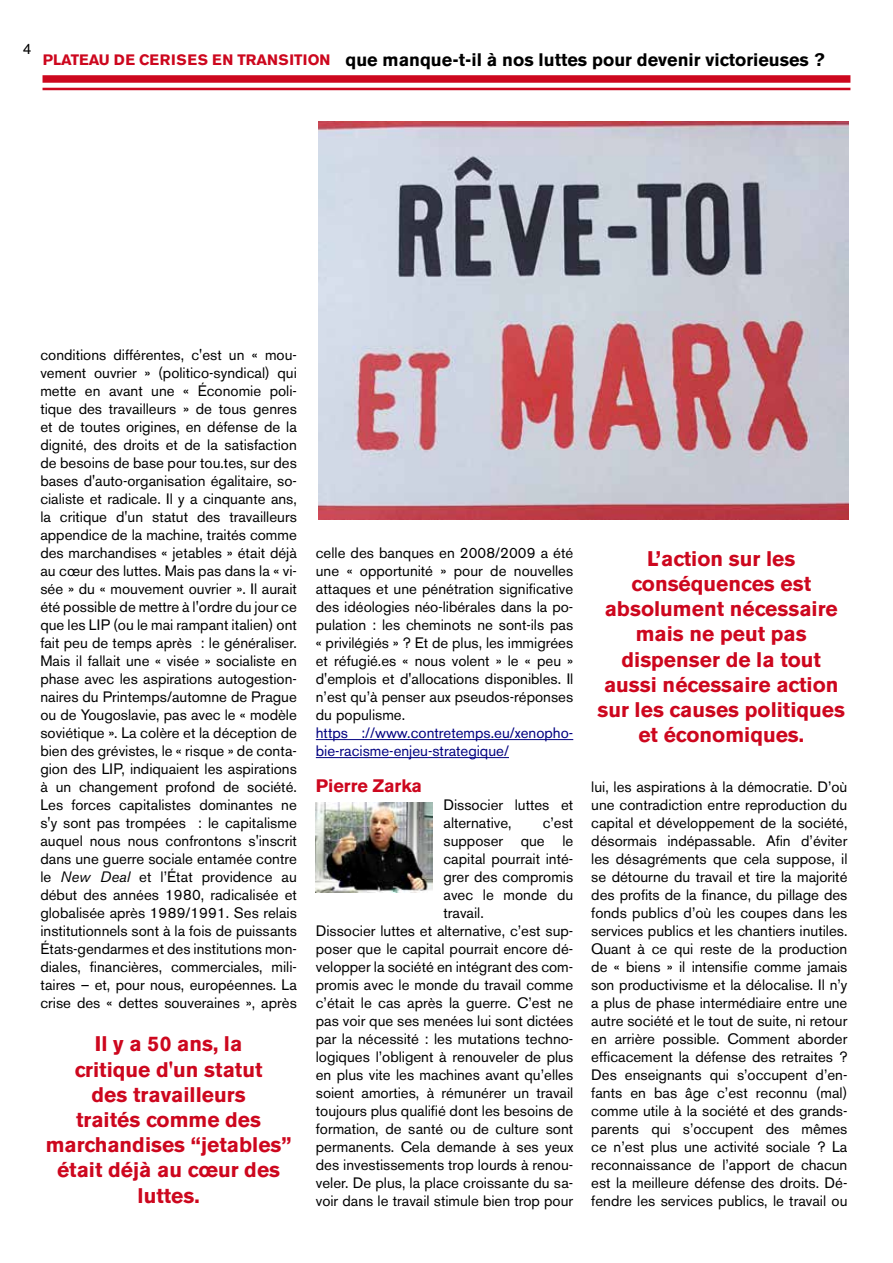
<style>
.page{position:relative;width:893px;height:1263px;background:#fff}
.page>*{position:absolute;margin:0;border:0;box-sizing:border-box;transform-origin:0 0}
.t1{font:700 21px/25.2px "Akzidenz Grotesk BE";color:#cd071e;text-align:center}
.t2{font:700 18px "Akzidenz Grotesk BE";color:#000}
.t3{font:700 18px "Akzidenz Grotesk BE";color:#cd071e}
.t4{font:15px/18px "Akzidenz Grotesk BE";color:#000;text-align:justify}
.t5{font:15px/18px "Akzidenz Grotesk BE";color:#000080}
.s1{font-size:15px;color:#cd071e}
.s2{font-style:italic}
</style>
<div class="page">
<div style="left:43px;top:75px;width:807px;height:8px;background:#cd071e"></div>
<hr style="left:43px;top:88px;width:807px;height:2px;background:#cd071e">
<hr style="left:316px;top:739px;width:257px;height:1px;background:#000080">
<hr style="left:316px;top:757px;width:193px;height:1px;background:#000080">
<img style="left:315px;top:802px;width:118px;height:90px">
<img style="left:318px;top:122px;width:531px;height:398px">
<p class="t4" style="left:23px;top:40px;width:10px">4</p>
<p class="t2" style="left:43px;top:49px;width:783px"><span class="s1">PLATEAU DE CERISES EN TRANSITION</span> que manque-t-il à nos luttes pour devenir victorieuses ?</p>
<p class="t4" style="left:40px;top:346px;width:258px">conditions différentes, c'est un « mou&shy;vement ouvrier » (politico-syndical) qui mette en avant une « Économie poli&shy;tique des travailleurs » de tous genres et de toutes origines, en défense de la dignité, des droits et de la satisfaction de besoins de base pour tou.tes, sur des bases d'auto-organisation égalitaire, so&shy;cialiste et radicale. Il y a cinquante ans, la critique d'un statut des travailleurs appendice de la machine, traités comme des marchandises « jetables » était déjà au cœur des luttes. Mais pas dans la « vi&shy;sée » du « mouvement ouvrier ». Il aurait été possible de mettre à l'ordre du jour ce que les LIP (ou le mai rampant italien) ont fait peu de temps après : le généraliser.<br>Mais il fallait une « visée » socialiste en phase avec les aspirations autogestion&shy;naires du Printemps/automne de Prague ou de Yougoslavie, pas avec le « modèle soviétique ». La colère et la déception de bien des grévistes, le « risque » de conta&shy;gion des LIP, indiquaient les aspirations à un changement profond de société.<br>Les forces capitalistes dominantes ne s'y sont pas trompées : le capitalisme auquel nous nous confrontons s'inscrit dans une guerre sociale entamée contre le <span class="s2">New Deal</span> et l’État providence au début des années 1980, radicalisée et globalisée après 1989/1991. Ses relais institutionnels sont à la fois de puissants États-gendarmes et des institutions mon&shy;diales, financières, commerciales, mili&shy;taires – et, pour nous, européennes. La crise des « dettes souveraines », après</p>
<h1 class="t1" style="left:46px;top:1031px;width:247px">Il y a 50 ans, la<br>critique d'un statut<br>des travailleurs<br>traités comme des marchandises “jetables” était déjà au cœur des luttes.</h1>
<p class="t4" style="left:316px;top:544px;width:259px">celle des banques en 2008/2009 a été une « opportunité » pour de nouvelles attaques et une pénétration significative des idéologies néo-libérales dans la po&shy;pulation : les cheminots ne sont-ils pas « privilégiés » ? Et de plus, les immigrées et réfugié.es « nous volent » le « peu » d'emplois et d'allocations disponibles. Il n’est qu’à penser aux pseudos-réponses du populisme.</p>
<p class="t5" style="left:316px;top:724px;width:259px">https ://www.contretemps.eu/xenopho&shy;bie-racisme-enjeu-strategique/</p>
<p class="t3" style="left:316px;top:775px;width:108px">Pierre Zarka</p>
<p class="t4" style="left:443px;top:796px;width:131px">Dissocier luttes et alternative,</p>
<p class="t4" style="left:543px;top:814px;width:32px">c’est</p>
<p class="t4" style="left:443px;top:832px;width:131px">supposer que le</p>
<p class="t4" style="left:443px;top:850px;width:131px">capital pourrait inté-</p>
<p class="t4" style="left:443px;top:868px;width:131px">grer des compromis</p>
<p class="t4" style="left:443px;top:886px;width:131px">avec le monde du</p>
<p class="t4" style="left:443px;top:904px;width:42px">travail.</p>
<p class="t4" style="left:316px;top:922px;width:259px">Dissocier luttes et alternative, c’est sup-</p>
<p class="t4" style="left:316px;top:940px;width:259px">poser que le capital pourrait encore dé-</p>
<p class="t4" style="left:316px;top:958px;width:259px">velopper la société en intégrant des com-</p>
<p class="t4" style="left:316px;top:976px;width:259px">promis avec le monde du travail comme</p>
<p class="t4" style="left:316px;top:994px;width:259px">c’était le cas après la guerre. C’est ne</p>
<p class="t4" style="left:316px;top:1012px;width:259px">pas voir que ses menées lui sont dictées</p>
<p class="t4" style="left:316px;top:1030px;width:259px">par la nécessité : les mutations techno-</p>
<p class="t4" style="left:316px;top:1048px;width:259px">logiques l’obligent à renouveler de plus</p>
<p class="t4" style="left:316px;top:1066px;width:259px">en plus vite les machines avant qu’elles</p>
<p class="t4" style="left:316px;top:1084px;width:259px">soient amorties, à rémunérer un travail</p>
<p class="t4" style="left:316px;top:1102px;width:259px">toujours plus qualifié dont les besoins de</p>
<p class="t4" style="left:316px;top:1120px;width:259px">formation, de santé ou de culture sont</p>
<p class="t4" style="left:316px;top:1138px;width:259px">permanents. Cela demande à ses yeux</p>
<p class="t4" style="left:316px;top:1156px;width:259px">des investissements trop lourds à renou-</p>
<p class="t4" style="left:316px;top:1174px;width:259px">veler. De plus, la place croissante du sa-</p>
<p class="t4" style="left:316px;top:1192px;width:259px">voir dans le travail stimule bien trop pour</p>
<h1 class="t1" style="left:597px;top:546px;width:249px">L’action sur les conséquences est absolument nécessaire mais ne peut pas dispenser de la tout aussi nécessaire action sur les causes politiques et économiques.</h1>
<p class="t4" style="left:591px;top:778px;width:258px">lui, les aspirations à la démocratie. D’où une contradiction entre reproduction du capital et développement de la société, désormais indépassable. Afin d’éviter les désagréments que cela suppose, il se détourne du travail et tire la majorité des profits de la finance, du pillage des fonds publics d’où les coupes dans les services publics et les chantiers inutiles.<br>Quant à ce qui reste de la production de « biens » il intensifie comme jamais son productivisme et la délocalise. Il n’y a plus de phase intermédiaire entre une autre société et le tout de suite, ni retour en arrière possible. Comment aborder efficacement la défense des retraites ?<br>Des enseignants qui s’occupent d’en&shy;fants en bas âge c’est reconnu (mal) comme utile à la société et des grands&shy;parents qui s’occupent des mêmes ce n’est plus une activité sociale ? La reconnaissance de l’apport de chacun est la meilleure défense des droits. Dé&shy;fendre les services publics, le travail ou</p>
</div>
